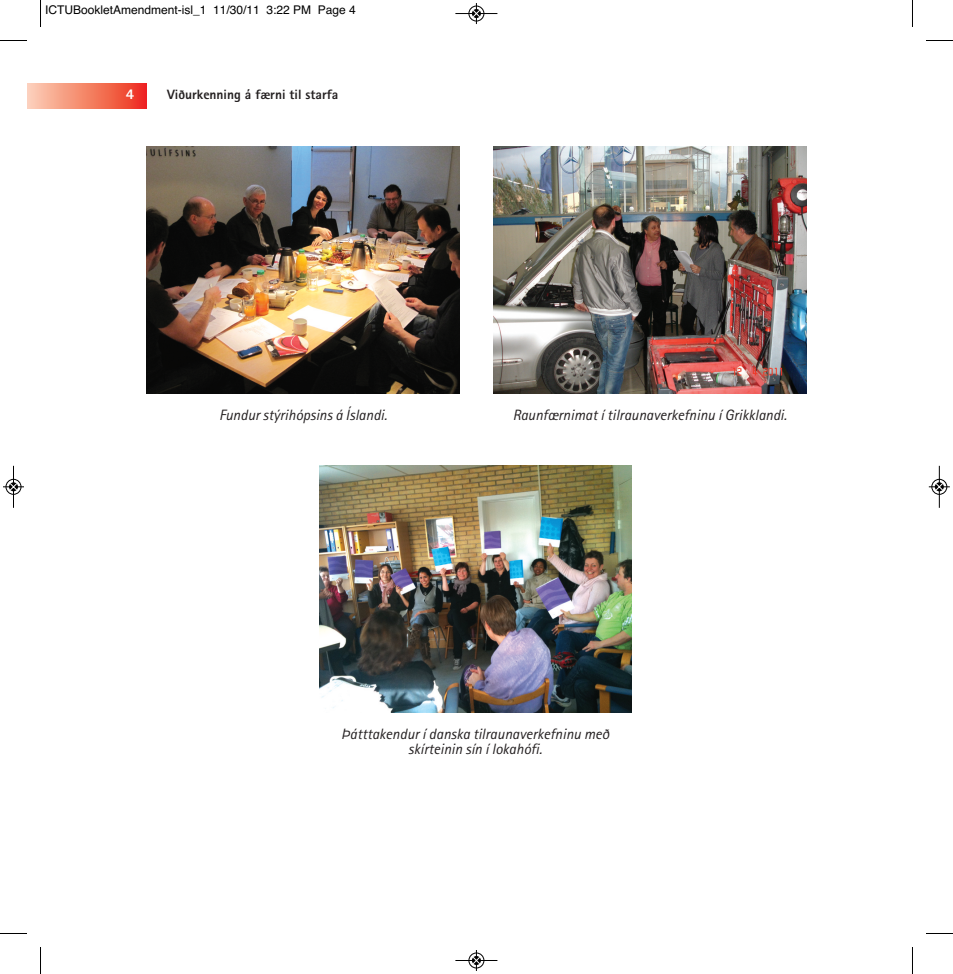
<style>
.page{position:relative;width:953px;height:974px;background:#fff}
.page>*{position:absolute;margin:0;border:0;box-sizing:border-box;transform-origin:0 0}
.t1{font:italic 15px/15px "Rotis Sans Serif";color:#231f20;text-align:center}
.t2{font:800 15px "Rotis Sans Serif";color:#fff}
.t3{font:800 13.5px "Rotis Sans Serif";color:#231f20}
.t4{font:12px "Helvetica";color:#000}
</style>
<div class="page">
<img style="left:27px;top:83px;width:120px;height:26px">
<img style="left:147px;top:147px;width:312px;height:246px">
<img style="left:319px;top:466px;width:312px;height:246px">
<img style="left:493px;top:147px;width:313px;height:246px">
<svg style="left:40px;top:0;width:1px;height:27px"></svg>
<svg style="left:0;top:40px;width:27px;height:1px"></svg>
<svg style="left:912px;top:0;width:1px;height:27px"></svg>
<svg style="left:926px;top:40px;width:27px;height:1px"></svg>
<svg style="left:40px;top:947px;width:1px;height:27px"></svg>
<svg style="left:0;top:933px;width:27px;height:1px"></svg>
<svg style="left:912px;top:947px;width:1px;height:27px"></svg>
<svg style="left:926px;top:933px;width:27px;height:1px"></svg>
<div style="left:468px;top:6px;width:16px;height:16px;border:1px solid #fff;border-radius:50%"></div>
<hr style="left:455px;top:13px;width:42px;height:1px;background:#000">
<div style="left:469px;top:6px;width:15px;height:15px;border:1px solid #000;border-radius:50%"></div>
<svg style="left:472px;top:3px;width:8px;height:21px"></svg>
<div style="left:468px;top:952px;width:16px;height:16px;border:1px solid #fff;border-radius:50%"></div>
<hr style="left:455px;top:960px;width:42px;height:1px;background:#000">
<div style="left:469px;top:953px;width:15px;height:15px;border:1px solid #000;border-radius:50%"></div>
<svg style="left:472px;top:950px;width:8px;height:21px"></svg>
<div style="left:6px;top:479px;width:15px;height:16px;border:1px solid #fff;border-radius:50%"></div>
<hr style="left:13px;top:466px;width:1px;height:42px;background:#000">
<div style="left:6px;top:479px;width:15px;height:15px;border:1px solid #000;border-radius:50%"></div>
<svg style="left:3px;top:483px;width:21px;height:8px"></svg>
<div style="left:931px;top:479px;width:16px;height:16px;border:1px solid #fff;border-radius:50%"></div>
<hr style="left:939px;top:466px;width:1px;height:42px;background:#000">
<div style="left:931px;top:479px;width:16px;height:15px;border:1px solid #000;border-radius:50%"></div>
<svg style="left:928px;top:483px;width:22px;height:8px"></svg>
<p class="t4" style="left:45px;top:2px;width:312px">ICTUBookletAmendment-isl_1 11/30/11 3:22 PM Page 4</p>
<p class="t2" style="left:126px;top:89px;width:10px">4</p>
<p class="t3" style="left:167px;top:90px;width:173px">Viðurkenning á færni til starfa</p>
<p class="t1" style="left:219px;top:409px;width:170px">Fundur stýrihópsins á Íslandi.</p>
<p class="t1" style="left:513px;top:409px;width:276px">Raunfærnimat í tilraunaverkefninu í Grikklandi.</p>
<p class="t1" style="left:341px;top:728px;width:270px">Þátttakendur í danska tilraunaverkefninu með skírteinin sín í lokahófi.</p>
</div>
